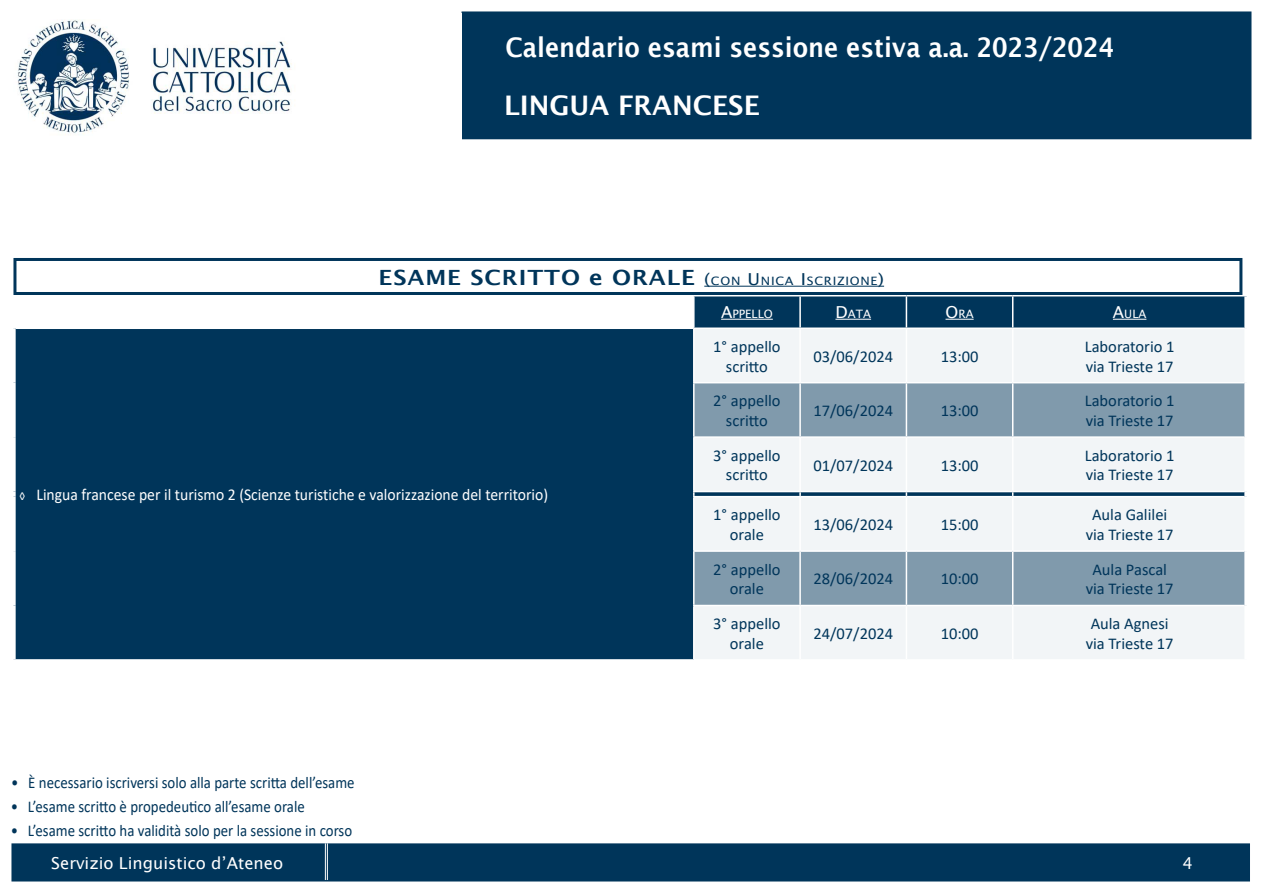
<style>
.page{position:relative;width:1263px;height:893px;background:#fff}
.page>*{position:absolute;margin:0;border:0;box-sizing:border-box;transform-origin:0 0}
.Titoletti_per_Indice{font:600 27px "Lucida Sans";color:#fff;scale:.9 1}
.Titoletti_per_Indice-2{font:600 27px "Lucida Sans";color:#fff}
.Titoletti_Esame{font:600 21px "Lucida Sans";letter-spacing:.04em;color:#00355a;scale:1.1 1}
.t1{font:16.5px "Calibri";color:#00355a}
.t2{font:16.5px "Calibri";color:#00355a;scale:.9 1}
.t3{font:16.5px "Calibri";color:#fff;scale:.95 1}
.t4{font:16.5px "Lucida Sans";color:#fff}
.t5{font:11.55px "Lucida Sans";color:#fff}
.s1{font-weight:400;font-size:16.5px}
.s2{font-weight:400;font-size:11.55px}
.s3{font-size:16.5px}
.s4{font-size:12px}
</style>
<div class="page">
<div style="left:462px;top:12px;width:789px;height:127px;background:#00355a"></div>
<div style="left:461px;top:11px;width:790px;height:128px;border:2px solid #00355a"></div>
<div style="left:12px;top:844px;width:1237px;height:37px;background:#00355a"></div>
<div style="left:11px;top:843px;width:1239px;height:38px;border:2px solid #00355a"></div>
<hr style="left:325px;top:843px;width:1px;height:37px;background:#fff">
<hr style="left:327px;top:843px;width:1px;height:37px;background:#fff">
<img style="left:18px;top:20px;width:274px;height:115px">
<svg style="left:16px;top:296px;width:1228px;height:363px;background:#144567"></svg>
<div style="left:694px;top:329px;width:550px;height:330px;background:#f2f5f7"></div>
<svg style="left:694px;top:383px;width:550px;height:222px"></svg>
<hr style="left:693px;top:296px;width:1px;height:31px;background:#fff">
<hr style="left:799px;top:296px;width:2px;height:31px;background:#fff">
<hr style="left:906px;top:296px;width:1px;height:31px;background:#fff">
<hr style="left:1012px;top:296px;width:1px;height:31px;background:#fff">
<hr style="left:16px;top:327px;width:678px;height:2px;background:#fff">
<hr style="left:694px;top:327px;width:106px;height:2px;background:#fff">
<hr style="left:693px;top:329px;width:1px;height:53px;background:#fff">
<hr style="left:800px;top:327px;width:106px;height:2px;background:#fff">
<hr style="left:799px;top:329px;width:2px;height:53px;background:#fff">
<hr style="left:906px;top:327px;width:107px;height:2px;background:#fff">
<hr style="left:906px;top:329px;width:1px;height:53px;background:#fff">
<hr style="left:1013px;top:327px;width:231px;height:2px;background:#fff">
<hr style="left:1012px;top:329px;width:1px;height:53px;background:#fff">
<hr style="left:693px;top:382px;width:107px;height:1px;background:#fff">
<hr style="left:693px;top:383px;width:1px;height:53px;background:#fff">
<hr style="left:800px;top:382px;width:106px;height:1px;background:#fff">
<hr style="left:799px;top:383px;width:2px;height:53px;background:#fff">
<hr style="left:906px;top:382px;width:107px;height:1px;background:#fff">
<hr style="left:906px;top:383px;width:1px;height:53px;background:#fff">
<hr style="left:1013px;top:382px;width:231px;height:1px;background:#fff">
<hr style="left:1012px;top:383px;width:1px;height:53px;background:#fff">
<hr style="left:693px;top:436px;width:107px;height:2px;background:#fff">
<hr style="left:693px;top:438px;width:1px;height:53px;background:#fff">
<hr style="left:800px;top:436px;width:106px;height:2px;background:#fff">
<hr style="left:799px;top:438px;width:2px;height:53px;background:#fff">
<hr style="left:906px;top:436px;width:107px;height:2px;background:#fff">
<hr style="left:906px;top:438px;width:1px;height:53px;background:#fff">
<hr style="left:1013px;top:436px;width:231px;height:2px;background:#fff">
<hr style="left:1012px;top:438px;width:1px;height:53px;background:#fff">
<hr style="left:693px;top:491px;width:107px;height:1px;background:#fff">
<hr style="left:800px;top:491px;width:106px;height:1px;background:#fff">
<hr style="left:906px;top:491px;width:107px;height:1px;background:#fff">
<hr style="left:1013px;top:491px;width:231px;height:1px;background:#fff">
<hr style="left:693px;top:496px;width:107px;height:1px;background:#fff">
<hr style="left:693px;top:497px;width:1px;height:53px;background:#fff">
<hr style="left:800px;top:496px;width:106px;height:1px;background:#fff">
<hr style="left:799px;top:497px;width:2px;height:53px;background:#fff">
<hr style="left:906px;top:496px;width:107px;height:1px;background:#fff">
<hr style="left:906px;top:497px;width:1px;height:53px;background:#fff">
<hr style="left:1013px;top:496px;width:231px;height:1px;background:#fff">
<hr style="left:1012px;top:497px;width:1px;height:53px;background:#fff">
<hr style="left:693px;top:550px;width:107px;height:2px;background:#fff">
<hr style="left:693px;top:552px;width:1px;height:53px;background:#fff">
<hr style="left:800px;top:550px;width:106px;height:2px;background:#fff">
<hr style="left:799px;top:552px;width:2px;height:53px;background:#fff">
<hr style="left:906px;top:550px;width:107px;height:2px;background:#fff">
<hr style="left:906px;top:552px;width:1px;height:53px;background:#fff">
<hr style="left:1013px;top:550px;width:231px;height:2px;background:#fff">
<hr style="left:1012px;top:552px;width:1px;height:53px;background:#fff">
<hr style="left:693px;top:605px;width:107px;height:1px;background:#fff">
<hr style="left:693px;top:606px;width:1px;height:53px;background:#fff">
<hr style="left:800px;top:605px;width:106px;height:1px;background:#fff">
<hr style="left:799px;top:606px;width:2px;height:53px;background:#fff">
<hr style="left:906px;top:605px;width:107px;height:1px;background:#fff">
<hr style="left:906px;top:606px;width:1px;height:53px;background:#fff">
<hr style="left:1013px;top:605px;width:231px;height:1px;background:#fff">
<hr style="left:1012px;top:606px;width:1px;height:53px;background:#fff">
<hr style="left:721px;top:319px;width:52px;height:1px;background:#fff">
<hr style="left:835px;top:319px;width:36px;height:1px;background:#fff">
<svg style="left:945px;top:319px;width:29px;height:1px"></svg>
<hr style="left:1113px;top:319px;width:33px;height:1px;background:#fff">
<hr style="left:704px;top:286px;width:180px;height:1px;background:#00355a">
<div style="left:13px;top:258px;width:1229px;height:37px;border:3px solid #00355a"></div>
<h1 class="Titoletti_per_Indice" style="left:506px;top:32px;width:678px">Calendario esami sessione estiva a.a. 2023/2024</h1>
<p class="Titoletti_per_Indice-2" style="left:504px;top:90px;width:257px">LINGUA FRANCESE</p>
<p class="Titoletti_Esame" style="left:378px;top:265px;width:461px">ESAME SCRITTO e ORALE <span class="s1">(</span><span class="s2">CON</span> <span class="s1">U</span> <span class="s2">NI CA</span> <span class="s1">I</span><span class="s2">SCRI ZI ONE</span><span class="s1">)</span></p>
<p class="t5" style="left:721px;top:307px;width:53px"><span class="s3">A</span>PPELLO</p>
<p class="t5" style="left:835px;top:307px;width:37px"><span class="s3">D</span>ATA</p>
<p class="t5" style="left:945px;top:307px;width:29px"><span class="s3">O</span>RA</p>
<p class="t5" style="left:1113px;top:307px;width:35px"><span class="s3">A</span>ULA</p>
<p class="t3" style="left:19px;top:483px;width:558px"><span class="s4">◊</span> Lingua francese per il turismo 2 (Scienze turistiche e valorizzazione del territorio)</p>
<p class="t2" style="left:11px;top:771px;width:383px">• È necessario iscriversi solo alla parte scritta dell’esame</p>
<p class="t2" style="left:11px;top:795px;width:328px">• L’esame scritto è propedeutico all’esame orale</p>
<p class="t2" style="left:11px;top:819px;width:381px">• L’esame scritto ha validità solo per la sessione in corso</p>
<p class="t1" style="left:713px;top:335px;width:69px">1° appello</p>
<p class="t1" style="left:726px;top:355px;width:43px">scritto</p>
<p class="t1" style="left:813px;top:345px;width:81px">03/06/2024</p>
<p class="t1" style="left:941px;top:345px;width:39px">13:00</p>
<p class="t1" style="left:1085px;top:335px;width:91px">Laboratorio 1</p>
<p class="t1" style="left:1086px;top:355px;width:89px">via Trieste 17</p>
<p class="t1" style="left:713px;top:389px;width:69px">2° appello</p>
<p class="t1" style="left:726px;top:409px;width:43px">scritto</p>
<p class="t1" style="left:813px;top:399px;width:81px">17/06/2024</p>
<p class="t1" style="left:941px;top:399px;width:39px">13:00</p>
<p class="t1" style="left:1085px;top:389px;width:91px">Laboratorio 1</p>
<p class="t1" style="left:1086px;top:409px;width:89px">via Trieste 17</p>
<p class="t1" style="left:713px;top:444px;width:69px">3° appello</p>
<p class="t1" style="left:726px;top:463px;width:43px">scritto</p>
<p class="t1" style="left:813px;top:454px;width:81px">01/07/2024</p>
<p class="t1" style="left:941px;top:454px;width:39px">13:00</p>
<p class="t1" style="left:1085px;top:444px;width:91px">Laboratorio 1</p>
<p class="t1" style="left:1086px;top:463px;width:89px">via Trieste 17</p>
<p class="t1" style="left:713px;top:503px;width:69px">1° appello</p>
<p class="t1" style="left:730px;top:523px;width:36px">orale</p>
<p class="t1" style="left:813px;top:513px;width:81px">13/06/2024</p>
<p class="t1" style="left:941px;top:513px;width:39px">15:00</p>
<p class="t1" style="left:1092px;top:503px;width:77px">Aula Galilei</p>
<p class="t1" style="left:1086px;top:523px;width:89px">via Trieste 17</p>
<p class="t1" style="left:713px;top:558px;width:69px">2° appello</p>
<p class="t1" style="left:730px;top:577px;width:36px">orale</p>
<p class="t1" style="left:813px;top:568px;width:81px">28/06/2024</p>
<p class="t1" style="left:941px;top:568px;width:39px">10:00</p>
<p class="t1" style="left:1092px;top:558px;width:76px">Aula Pascal</p>
<p class="t1" style="left:1086px;top:577px;width:89px">via Trieste 17</p>
<p class="t1" style="left:713px;top:612px;width:69px">3° appello</p>
<p class="t1" style="left:730px;top:632px;width:36px">orale</p>
<p class="t1" style="left:813px;top:622px;width:81px">24/07/2024</p>
<p class="t1" style="left:941px;top:622px;width:39px">10:00</p>
<p class="t1" style="left:1091px;top:612px;width:80px">Aula Agnesi</p>
<p class="t1" style="left:1086px;top:632px;width:89px">via Trieste 17</p>
<p class="t4" style="left:51px;top:853px;width:233px">Servizio Linguistico d’Ateneo</p>
<p class="t4" style="left:1182px;top:853px;width:12px">4</p>
</div>
